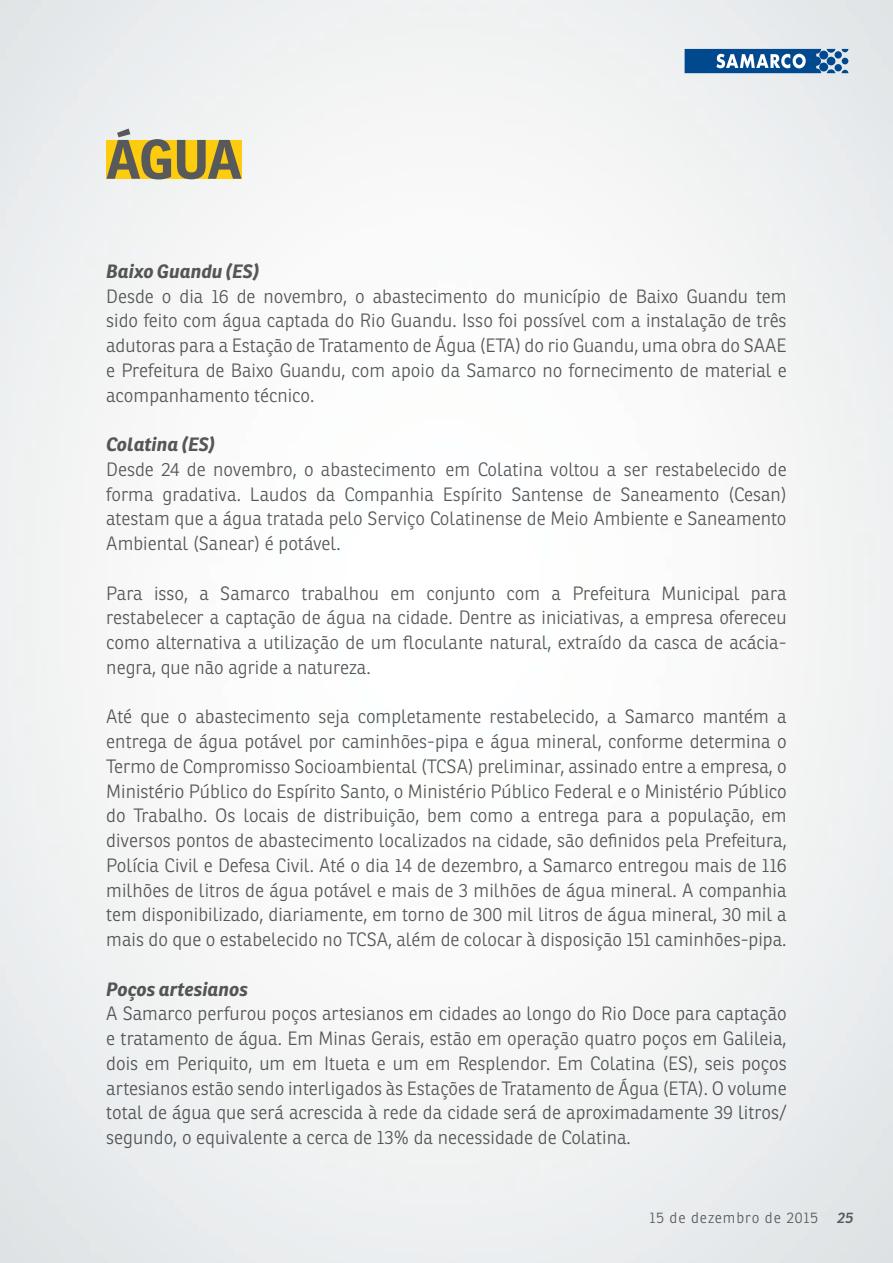
<style>
.page{position:relative;width:893px;height:1263px;background:#fff}
.page>*{position:absolute;margin:0;border:0;box-sizing:border-box;transform-origin:0 0}
.t1{font:700 54px "Ronnia";color:#58595b}
.t2{font:300 18.75px/24.8px "Ronnia";color:#58595b;text-align:justify}
.t3{font:italic 700 18.75px "Ronnia";color:#58595b}
.t4{font:300 15px "Ronnia";letter-spacing:.06em;color:#58595b}
.t5{font:italic 600 15px "Ronnia";color:#58595b}
</style>
<div class="page">
<svg style="left:685px;top:49px;width:163px;height:24px;background:#3d74a9"></svg>
<div style="left:106px;top:140px;width:136px;height:39px;background:#fdcc0f"></div>
<h1 class="t1" style="left:106px;top:125px;width:68px">Água</h1>
<p class="t3" style="left:106px;top:259px;width:155px">Baixo Guandu (ES)</p>
<p class="t2" style="left:106px;top:283px;width:682px">Desde o dia 16 de novembro, o abastecimento do município de Baixo Guandu tem sido feito com água captada do Rio Guandu. Isso foi possível com a instalação de três adutoras para a Estação de Tratamento de Água (ETA) do rio Guandu, uma obra do SAAE e Prefeitura de Baixo Guandu, com apoio da Samarco no fornecimento de material e acompanhamento técnico.</p>
<p class="t3" style="left:106px;top:432px;width:111px">Colatina (ES)</p>
<p class="t2" style="left:106px;top:457px;width:682px">Desde 24 de novembro, o abastecimento em Colatina voltou a ser restabelecido de forma gradativa. Laudos da Companhia Espírito Santense de Saneamento (Cesan) atestam que a água tratada pelo Serviço Colatinense de Meio Ambiente e Saneamento Ambiental (Sanear) é potável.</p>
<p class="t2" style="left:106px;top:580px;width:682px">Para isso, a Samarco trabalhou em conjunto com a Prefeitura Municipal para restabelecer a captação de água na cidade. Dentre as iniciativas, a empresa ofereceu como alternativa a utilização de um floculante natural, extraído da casca de acácia&shy;negra, que não agride a natureza.</p>
<p class="t2" style="left:106px;top:704px;width:682px">Até que o abastecimento seja completamente restabelecido, a Samarco mantém a entrega de água potável por caminhões-pipa e água mineral, conforme determina o Termo de Compromisso Socioambiental (TCSA) preliminar, assinado entre a empresa, o Ministério Público do Espírito Santo, o Ministério Público Federal e o Ministério Público do Trabalho. Os locais de distribuição, bem como a entrega para a população, em diversos pontos de abastecimento localizados na cidade, são definidos pela Prefeitura, Polícia Civil e Defesa Civil. Até o dia 14 de dezembro, a Samarco entregou mais de 116 milhões de litros de água potável e mais de 3 milhões de água mineral. A companhia tem disponibilizado, diariamente, em torno de 300 mil litros de água mineral, 30 mil a mais do que o estabelecido no TCSA, além de colocar à disposição 151 caminhões-pipa.</p>
<p class="t3" style="left:106px;top:977px;width:143px">Poços artesianos</p>
<p class="t2" style="left:106px;top:1001px;width:682px">A Samarco perfurou poços artesianos em cidades ao longo do Rio Doce para captação e tratamento de água. Em Minas Gerais, estão em operação quatro poços em Galileia, dois em Periquito, um em Itueta e um em Resplendor. Em Colatina (ES), seis poços artesianos estão sendo interligados às Estações de Tratamento de Água (ETA). O volume total de água que será acrescida à rede da cidade será de aproximadamente 39 litros/ segundo, o equivalente a cerca de 13% da necessidade de Colatina.</p>
<p class="t4" style="left:649px;top:1208px;width:170px">15 de dezembro de 2015</p>
<p class="t5" style="left:837px;top:1208px;width:18px">25</p>
</div>
